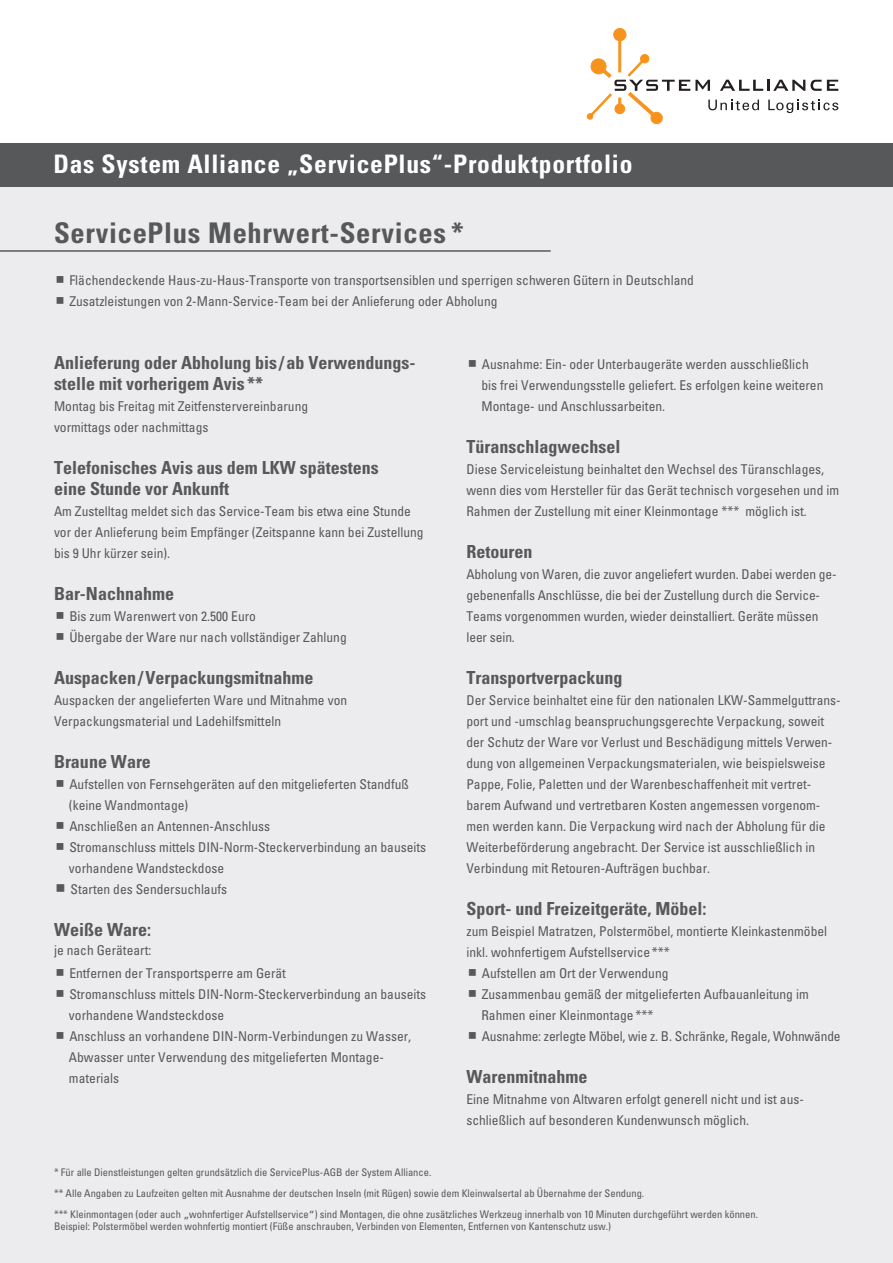
<style>
.page{position:relative;width:893px;height:1263px;background:#fff}
.page>*{position:absolute;margin:0;border:0;box-sizing:border-box;transform-origin:0 0}
.t1{font:700 condensed 28.5px "Univers";letter-spacing:.025em;color:#57585a}
.t2{font:700 condensed 25.5px "Univers";letter-spacing:.03em;color:#fff}
.t3{font:700 condensed 18px/21px "Univers";color:#57585a}
.t4{font:condensed 13.5px/21px "Univers";color:#57585a}
.t5{font:condensed 10.5px/21px "Univers";color:#57585a}
.s1{font-family:"Frutiger";font-stretch:normal}
</style>
<div class="page">
<div style="left:0;top:161px;width:893px;height:1102px;background:#ececee"></div>
<div style="left:0;top:143px;width:893px;height:44px;background:#57585a"></div>
<hr style="left:0;top:250px;width:551px;height:2px;background:#57585a">
<svg style="left:587px;top:28px;width:251px;height:96px"></svg>
<h2 class="t2" style="left:53px;top:148px;width:580px">Das System Alliance „ServicePlus“-Produktportfolio</h2>
<h1 class="t1" style="left:54px;top:215px;width:411px">ServicePlus Mehrwert-Services *</h1>
<p class="t4" style="left:69px;top:269px;width:626px">Flächendeckende Haus-zu-Haus-Transporte von transportsensiblen und sperrigen schweren Gütern in Deutschland<br>Zusatzleistungen von 2-Mann-Service-Team bei der Anlieferung oder Abholung</p>
<h3 class="t3" style="left:54px;top:352px;width:363px">Anlieferung oder Abholung bis / ab Verwendungs&shy;stelle mit vorherigem Avis **</h3>
<p class="t4" style="left:54px;top:395px;width:256px">Montag bis Freitag mit Zeitfenstervereinbarung vormittags oder nachmittags</p>
<h3 class="t3" style="left:54px;top:457px;width:326px">Telefonisches Avis aus dem LKW spätestens eine Stunde vor Ankunft</h3>
<p class="t4" style="left:54px;top:500px;width:371px">Am Zustelltag meldet sich das Service-Team bis etwa eine Stunde vor der Anlieferung beim Empfänger (Zeitspanne kann bei Zustellung bis 9 Uhr kürzer sein).</p>
<h3 class="t3" style="left:54px;top:583px;width:121px">Bar-Nachnahme</h3>
<p class="t4" style="left:69px;top:605px;width:279px">Bis zum Warenwert von 2.500 Euro<br>Übergabe der Ware nur nach vollständiger Zahlung</p>
<h3 class="t3" style="left:54px;top:667px;width:261px">Auspacken/Verpackungsmitnahme</h3>
<p class="t4" style="left:54px;top:689px;width:295px">Auspacken der angelieferten Ware und Mitnahme von<br>Verpackungsmaterial und Ladehilfsmitteln</p>
<h3 class="t3" style="left:54px;top:751px;width:98px">Braune Ware</h3>
<p class="t4" style="left:69px;top:773px;width:359px">Aufstellen von Fernsehgeräten auf den mitgelieferten Standfuß (keine Wandmontage)<br>Anschließen an Antennen-Anschluss<br>Stromanschluss mittels DIN-Norm-Steckerverbindung an bauseits vorhandene Wandsteckdose<br>Starten des Sendersuchlaufs</p>
<h3 class="t3" style="left:54px;top:919px;width:99px">Weiße Ware:</h3>
<p class="t4" style="left:69px;top:938px;width:218px;line-height:23.2px;text-indent:-15px">je nach Geräteart:<br>Entfernen der Transportsperre am Gerät</p>
<p class="t4" style="left:69px;top:983px;width:359px">Stromanschluss mittels DIN-Norm-Steckerverbindung an bauseits vorhandene Wandsteckdose<br>Anschluss an vorhandene DIN-Norm-Verbindungen zu Wasser, Abwasser unter Verwendung des mitgelieferten Montage&shy;materials</p>
<p class="t4" style="left:481px;top:353px;width:343px">Ausnahme: Ein- oder Unterbaugeräte werden ausschließlich bis frei Verwendungsstelle geliefert. Es erfolgen keine weiteren<br>Montage- und Anschlussarbeiten.</p>
<h3 class="t3" style="left:466px;top:436px;width:155px">Türanschlagwechsel</h3>
<p class="t4" style="left:466px;top:458px;width:374px">Diese Serviceleistung beinhaltet den Wechsel des Türanschlages, wenn dies vom Hersteller für das Gerät technisch vorgesehen und im<br>Rahmen der Zustellung mit einer Kleinmontage *** möglich ist.</p>
<h3 class="t3" style="left:466px;top:541px;width:68px">Retouren</h3>
<p class="t4" style="left:466px;top:563px;width:372px">Abholung von Waren, die zuvor angeliefert wurden. Dabei werden ge&shy;gebenenfalls Anschlüsse, die bei der Zustellung durch die Service-Teams vorgenommen wurden, wieder deinstalliert. Geräte müssen leer sein.</p>
<h3 class="t3" style="left:466px;top:667px;width:157px">Transportverpackung</h3>
<p class="t4" style="left:466px;top:689px;width:376px">Der Service beinhaltet eine für den nationalen LKW-Sammelguttrans&shy;port und -umschlag beanspruchungsgerechte Verpackung, soweit der Schutz der Ware vor Verlust und Beschädigung mittels Verwen&shy;dung von allgemeinen Verpackungsmaterialen, wie beispielsweise Pappe, Folie, Paletten und der Warenbeschaffenheit mit vertret&shy;barem Aufwand und vertretbaren Kosten angemessen vorgenom&shy;men werden kann. Die Verpackung wird nach der Abholung für die Weiterbeförderung angebracht. Der Service ist ausschließlich in Verbindung mit Retouren-Aufträgen buchbar.</p>
<h3 class="t3" style="left:466px;top:898px;width:241px">Sport- und Freizeitgeräte, Möbel:</h3>
<p class="t4" style="left:466px;top:920px;width:362px">zum Beispiel Matratzen, Polstermöbel, montierte Kleinkastenmöbel</p>
<p class="t4" style="left:466px;top:941px;width:205px">inkl. wohnfertigem Aufstellservice ***</p>
<p class="t4" style="left:482px;top:962px;width:188px">Aufstellen am Ort der Verwendung</p>
<p class="t4" style="left:482px;top:983px;width:328px">Zusammenbau gemäß der mitgelieferten Aufbauanleitung im</p>
<p class="t4" style="left:481px;top:1004px;width:173px">Rahmen einer Kleinmontage***</p>
<p class="t4" style="left:482px;top:1025px;width:360px">Ausnahme: zerlegte Möbel, wie z. B. Schränke, Regale, Wohnwände</p>
<h3 class="t3" style="left:466px;top:1066px;width:122px">Warenmitnahme</h3>
<p class="t4" style="left:466px;top:1088px;width:339px">Eine Mitnahme von Altwaren erfolgt generell nicht und ist aus&shy;schließlich auf besonderen Kundenwunsch möglich.</p>
<p class="t5" style="left:54px;top:1161px;width:705px">* Für alle Dienstleistungen gelten grundsätzlich die ServicePlus-AGB der System Alliance.<br>** Alle Angaben zu Laufzeiten gelten mit Ausnahme der deutschen Inseln (mit Rügen) sowie dem Kleinwalsertal ab Übernahme der Sendung.<br>*** Kleinmontagen (oder auch <span class="s1">„</span>wohnfertiger Aufstellservice<span class="s1">“</span>) sind Montagen, die ohne zusätzliches Werkzeug innerhalb von 10 Minuten durchgeführt werden können.</p>
<p class="t5" style="left:54px;top:1215px;width:558px">Beispiel: Polstermöbel werden wohnfertig montiert (Füße anschrauben, Verbinden von Elementen, Entfernen von Kantenschutz usw.)</p>
</div>
